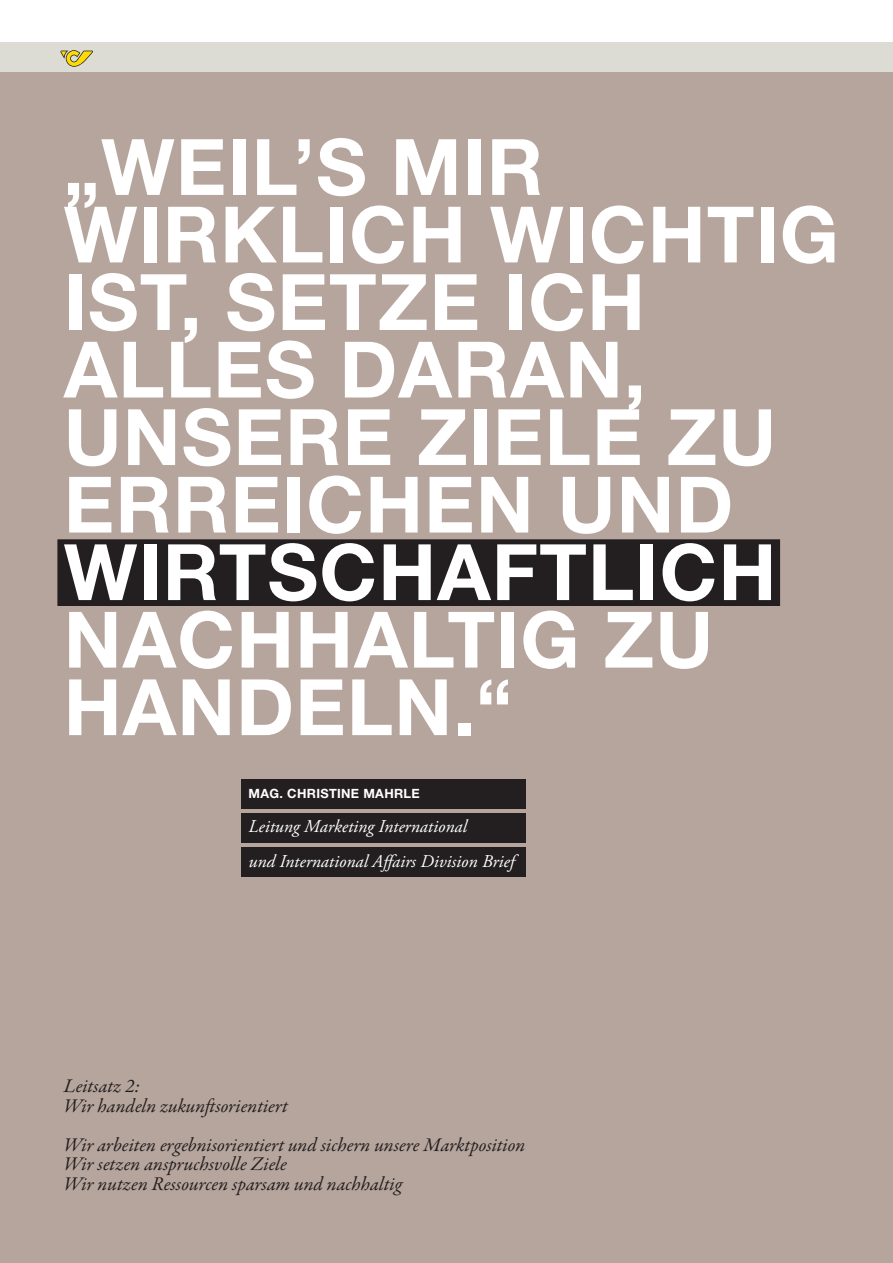
<style>
.page{position:relative;width:893px;height:1263px;background:#fff}
.page>*{position:absolute;margin:0;border:0;box-sizing:border-box;transform-origin:0 0}
.t1{font:700 78px/67.5px "Helvetica Neue";letter-spacing:.015em;color:#fff}
.t2{font:italic 19.5px/19.5px "Garamond Premr Pro";color:#231f20}
.t3{font:italic 18px/34.5px "Adobe Garamond Pro";color:#fff}
.t4{font:700 12.75px "Helvetica Neue";letter-spacing:.025em;color:#fff}
</style>
<div class="page">
<div style="left:0;top:43px;width:893px;height:29px;background:#dcdcd4"></div>
<svg style="left:60px;top:50px;width:33px;height:17px"></svg>
<div style="left:0;top:72px;width:893px;height:1191px;background:#b6a59d"></div>
<div style="left:58px;top:540px;width:721px;height:65px;background:#231f20"></div>
<div style="left:57px;top:539px;width:723px;height:67px;border:2px solid #231f20"></div>
<div style="left:242px;top:813px;width:284px;height:29px;background:#231f20"></div>
<div style="left:242px;top:779px;width:284px;height:30px;background:#231f20"></div>
<div style="left:242px;top:847px;width:284px;height:29px;background:#231f20"></div>
<p class="t1" style="left:64px;top:132px;width:436px">„WEIL’S MIR<br>WIR KLICH</p>
<p class="t1" style="left:64px;top:199px;width:714px;text-indent:426px">WICHTIG<br>IST, SETZE ICH<br>ALLES DARAN,<br>UNSERE ZIELE ZU<br>ERREICHEN UND<br>WIRTSCHAFTLICH<br>NACHHALTIG ZU<br>HANDELN.“</p>
<p class="t4" style="left:249px;top:786px;width:173px">MAG. CHRISTINE MAHRLE</p>
<p class="t3" style="left:249px;top:809px;width:267px">Leitung Marketing International<br>und International Affairs Division Brief</p>
<p class="t2" style="left:64px;top:1077px;width:226px">Leitsatz 2:<br>Wir handeln zukunftsorientiert</p>
<p class="t2" style="left:64px;top:1136px;width:463px">Wir arbeiten ergebnisorientiert und sichern unsere Marktposition<br>Wir setzen anspruchsvolle Ziele<br>Wir nutzen Ressourcen sparsam und nachhaltig</p>
</div>
